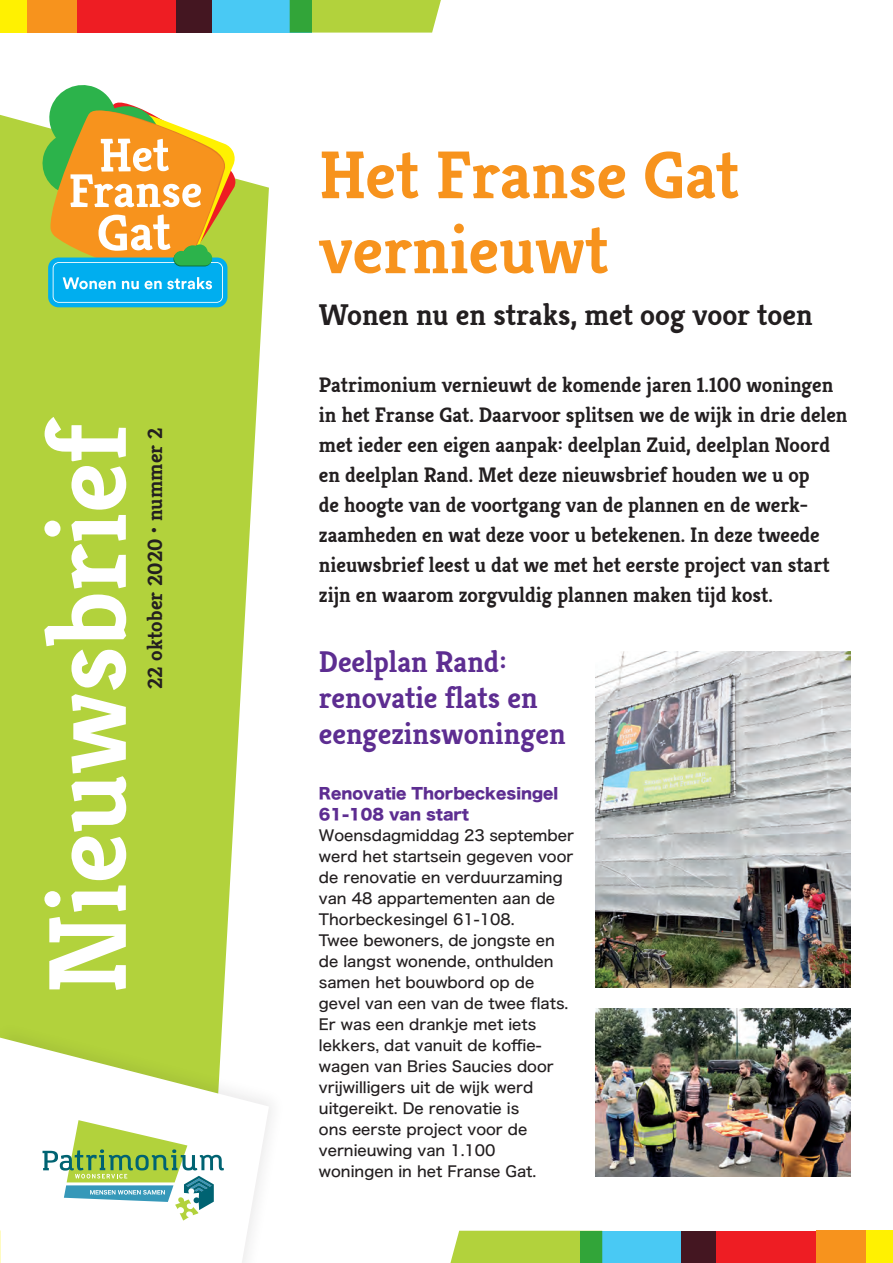
<style>
.page{position:relative;width:893px;height:1263px;background:#fff}
.page>*{position:absolute;margin:0;border:0;box-sizing:border-box;transform-origin:0 0}
.t1{font:300 110.7px "Kreon";letter-spacing:-.005em;color:#fff}
.t2{font:300 67.5px/75px "Kreon";color:#f7931d}
.t3{font:300 30px/36px "Kreon";color:#5d2d91}
.t4{font:300 30px "Kreon";color:#231f20}
.t5{font:300 21px/30px "Kreon";color:#231f20}
.t6{font:15px/21px "Hiragino Sans W5";color:#231f20}
.t7{font:15px/21px "Hiragino Sans W8";color:#5d2d91}
</style>
<div class="page">
<svg style="left:0;top:115px;width:269px;height:906px;background:#bad650"></svg>
<div style="left:0;top:1021px;width:286px;height:242px;background:#231f20;opacity:.09"></div>
<svg style="left:0;top:1037px;width:269px;height:226px"></svg>
<svg style="left:43px;top:1120px;width:181px;height:100px"></svg>
<div style="left:312px;top:0;width:129px;height:33px;background:#b2d23c"></div>
<div style="left:76px;top:0;width:135px;height:33px;background:#ee1d23"></div>
<svg style="left:177px;top:0;width:135px;height:33px;background:#43949e"></svg>
<div style="left:27px;top:0;width:49px;height:33px;background:#f7931d"></div>
<div style="left:0;top:0;width:27px;height:33px;background:#fff101"></div>
<div style="left:48px;top:257px;width:179px;height:50px;background:#00aeef;border-radius:10px"></div>
<svg style="left:43px;top:85px;width:192px;height:218px"></svg>
<div style="left:450px;top:1231px;width:130px;height:32px;background:#b2d23c"></div>
<div style="left:681px;top:1231px;width:136px;height:32px;background:#ee1d23"></div>
<svg style="left:580px;top:1231px;width:136px;height:32px;background:#43959f"></svg>
<div style="left:817px;top:1231px;width:49px;height:32px;background:#f7931d"></div>
<div style="left:866px;top:1231px;width:27px;height:32px;background:#fff101"></div>
<img style="left:595px;top:652px;width:255px;height:336px">
<img style="left:595px;top:1009px;width:255px;height:168px">
<h1 class="t1" style="left:1px;top:994px;width:579px;rotate:-90deg">Nieuwsbrief</h1>
<h3 class="t5" style="left:138px;top:689px;width:263px;rotate:-90deg">22 oktober 2020 • nummer 2</h3>
<h2 class="t2" style="left:319px;top:132px;width:422px">Het Franse Gat vernieuwt</h2>
<h3 class="t4" style="left:319px;top:291px;width:495px">Wonen nu en straks, met oog voor toen</h3>
<p class="t5" style="left:319px;top:368px;width:530px">Patrimonium vernieuwt de komende jaren 1.100 woningen in het Franse Gat. Daarvoor splitsen we de wijk in drie delen met ieder een eigen aanpak: deelplan Zuid, deelplan Noord en deelplan Rand. Met deze nieuwsbrief houden we u op<br>de hoogte van de voortgang van de plannen en de werk&shy;zaamheden en wat deze voor u betekenen. In deze tweede nieuwsbrief leest u dat we met het eerste project van start zijn en waarom zorgvuldig plannen maken tijd kost.</p>
<h3 class="t3" style="left:319px;top:642px;width:248px">Deelplan Rand: renovatie flats en eengezinswoningen</h3>
<p class="t7" style="left:319px;top:783px;width:241px">Renovatie Thorbeckesingel<br>61-108 van start</p>
<p class="t6" style="left:319px;top:824px;width:257px">Woensdagmiddag 23 september werd het startsein gegeven voor de renovatie en verduurzaming van 48 appartementen aan de<br>Thorbeckesingel 61-108.<br>Twee bewoners, de jongste en de langst wonende, onthulden samen het bouwbord op de gevel van een van de twee flats.<br>Er was een drankje met iets lekkers, dat vanuit de koffie&shy;wagen van Bries Saucies door vrijwilligers uit de wijk werd uitgereikt. De renovatie is<br>ons eerste project voor de vernieuwing van 1.100<br>woningen in het Franse Gat.</p>
</div>
